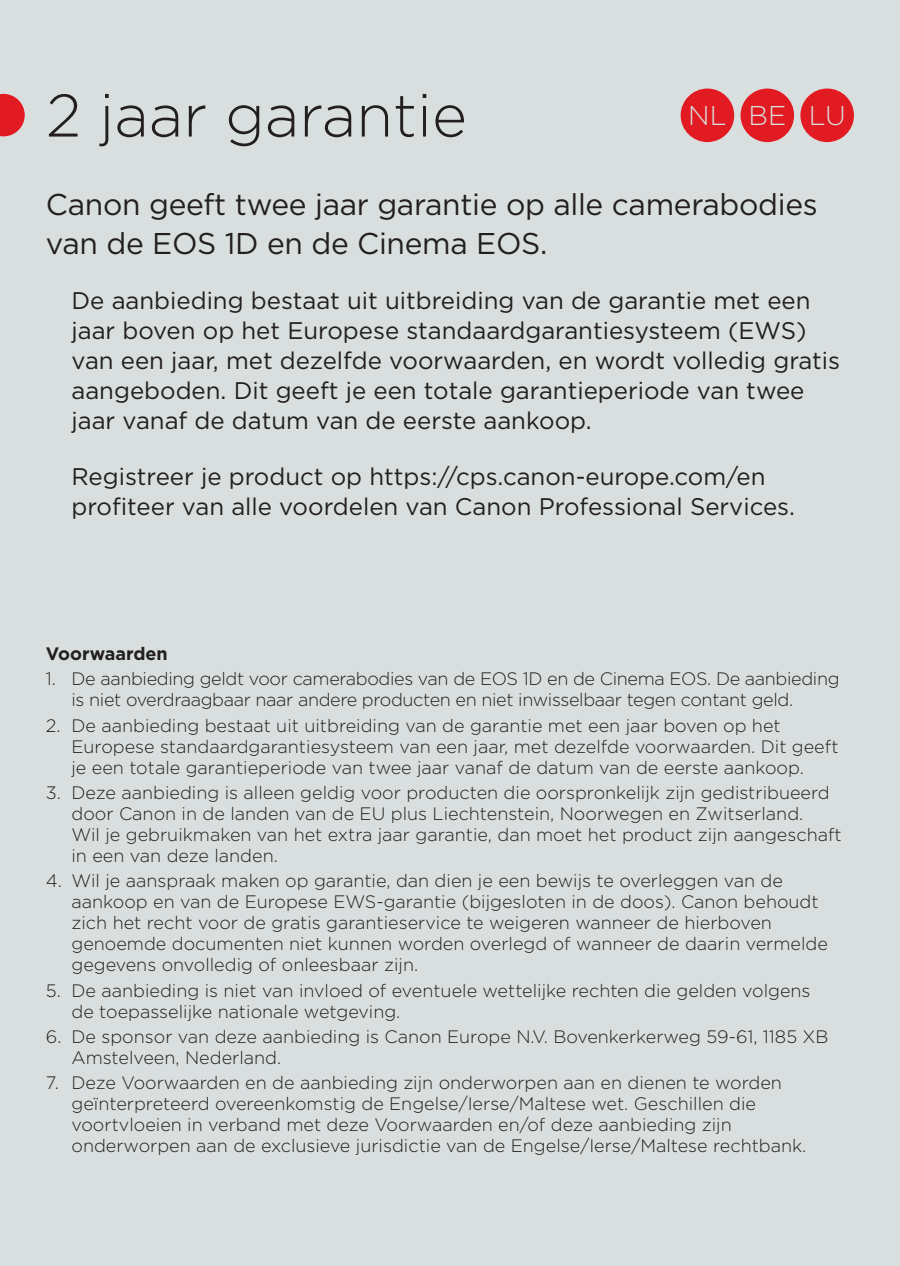
<style>
.page{position:relative;width:900px;height:1266px;background:#d9dfdf}
.page>*{position:absolute;margin:0;border:0;box-sizing:border-box;transform-origin:0 0}
.t1{font:300 60px "Gotham";color:#231f20}
.t2{font:30px/39px "Gotham";letter-spacing:-.01em;color:#231f20}
.t3{font:300 27.3px "Gotham";color:#d9dfdf}
.t4{font:24px/30px "Gotham";color:#231f20}
.t5{font:300 18px/21px "Gotham";color:#231f20}
.t6{font:300 18px/21px "Gotham";letter-spacing:-.02em;color:#231f20}
.t7{font:700 18px "Gotham";color:#231f20}
</style>
<div class="page">
<div style="left:681px;top:89px;width:53px;height:53px;background:#e21a21;border-radius:50%"></div>
<div style="left:740px;top:89px;width:54px;height:53px;background:#e21a21;border-radius:50%"></div>
<div style="left:800px;top:89px;width:54px;height:53px;background:#e21a21;border-radius:50%"></div>
<svg style="left:0;top:94px;width:25px;height:42px"></svg>
<h1 class="t1" style="left:46px;top:77px;width:422px">2 jaar garantie</h1>
<h3 class="t3" style="left:688px;top:98px;width:159px">NL BE LU</h3>
<h2 class="t2" style="left:46px;top:184px;width:773px">Canon geeft twee jaar garantie op alle camerabodies van de EOS 1D en de Cinema EOS.</h2>
<p class="t4" style="left:72px;top:285px;width:770px">De aanbieding bestaat uit uitbreiding van de garantie met een jaar boven op het Europese standaardgarantiesysteem (EWS) van een jaar, met dezelfde voorwaarden, en wordt volledig gratis aangeboden. Dit geeft je een totale garantieperiode van twee jaar vanaf de datum van de eerste aankoop.</p>
<h3 class="t4" style="left:72px;top:461px;width:725px">Registreer je product op https://cps.canon-europe.com/en profiteer van alle voordelen van Canon Professional Services.</h3>
<p class="t7" style="left:46px;top:642px;width:123px">Voorwaarden</p>
<p class="t6" style="left:71px;top:668px;width:769px;text-indent:-26px">1. De aanbieding geldt voor camerabodies van de EOS 1D en de Cinema EOS. De aanbieding is niet overdraagbaar naar andere producten en niet inwisselbaar tegen contant geld.</p>
<p class="t5" style="left:71px;top:714px;width:768px;text-indent:-26px">2. De aanbieding bestaat uit uitbreiding van de garantie met een jaar boven op het<br>Europese standaardgarantiesysteem van een jaar, met dezelfde voorwaarden. Dit geeft je een totale garantieperiode van twee jaar vanaf de datum van de eerste aankoop.</p>
<p class="t5" style="left:71px;top:781px;width:772px;text-indent:-26px">3. Deze aanbieding is alleen geldig voor producten die oorspronkelijk zijn gedistribueerd door Canon in de landen van de EU plus Liechtenstein, Noorwegen en Zwitserland.<br>Wil je gebruikmaken van het extra jaar garantie, dan moet het product zijn aangeschaft in een van deze landen.</p>
<p class="t5" style="left:71px;top:870px;width:758px;text-indent:-26px">4. Wil je aanspraak maken op garantie, dan dien je een bewijs te overleggen van de aankoop en van de Europese EWS-garantie (bijgesloten in de doos). Canon behoudt zich het recht voor de gratis garantieservice te weigeren wanneer de hierboven genoemde documenten niet kunnen worden overlegd of wanneer de daarin vermelde gegevens onvolledig of onleesbaar zijn.</p>
<p class="t5" style="left:71px;top:979px;width:740px;text-indent:-26px">5. De aanbieding is niet van invloed of eventuele wettelijke rechten die gelden volgens de toepasselijke nationale wetgeving.</p>
<p class="t5" style="left:71px;top:1025px;width:759px;text-indent:-26px">6. De sponsor van deze aanbieding is Canon Europe N.V. Bovenkerkerweg 59-61, 1185 XB<br>Amstelveen, Nederland.</p>
<p class="t5" style="left:71px;top:1071px;width:736px;text-indent:-26px">7. Deze Voorwaarden en de aanbieding zijn onderworpen aan en dienen te worden geïnterpreteerd overeenkomstig de Engelse/Ierse/Maltese wet. Geschillen die voortvloeien in verband met deze Voorwaarden en/of deze aanbieding zijn onderworpen aan de exclusieve jurisdictie van de Engelse/Ierse/Maltese rechtbank.</p>
</div>
